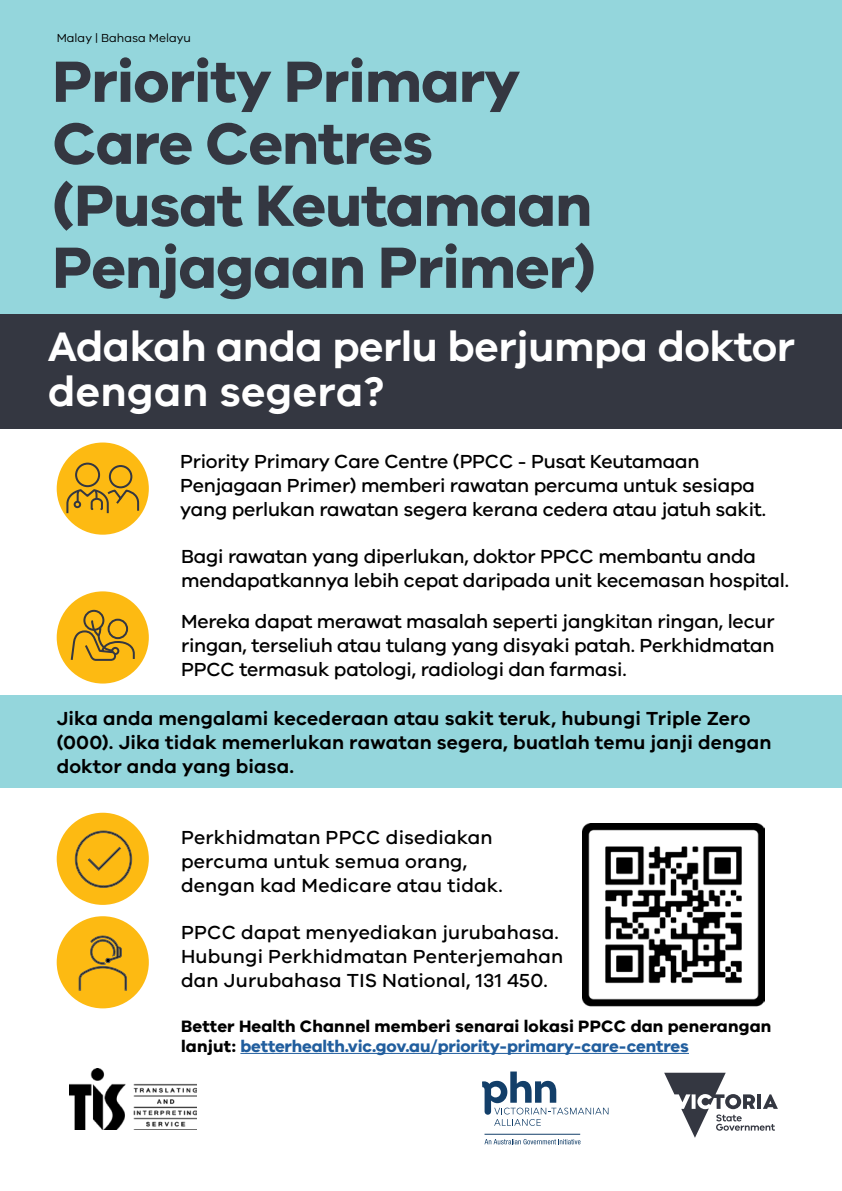
<style>
.page{position:relative;width:842px;height:1191px;background:#fff}
.page>*{position:absolute;margin:0;border:0;box-sizing:border-box;transform-origin:0 0}
.t1{font:700 60px/62px "VIC";letter-spacing:-.015em;color:#343741}
.t2{font:600 42.5px/45px "VIC";letter-spacing:-.01em;color:#fff}
.t3{font:500 19.5px/24px "VIC";letter-spacing:-.01em;color:#000}
.t4{font:500 19.5px/24px "VIC";letter-spacing:.01em;color:#000}
.t5{font:600 19.5px/24px "VIC";letter-spacing:.01em;color:#000}
.t6{font:700 17px/20px "VIC";letter-spacing:.01em;color:#000}
.t7{font:12px "VIC";color:#000}
.s1{color:#215e9e}
</style>
<div class="page">
<div style="left:0;top:0;width:842px;height:314px;background:#94d6dc"></div>
<div style="left:0;top:314px;width:842px;height:114px;background:#343741"></div>
<div style="left:0;top:695px;width:842px;height:92px;background:#94d6dc"></div>
<svg style="left:664px;top:1072px;width:114px;height:65px"></svg>
<div style="left:57px;top:442px;width:92px;height:92px;background:#fdba12;border-radius:50%"></div>
<div style="left:57px;top:591px;width:92px;height:92px;background:#fdba12;border-radius:50%"></div>
<svg style="left:70px;top:609px;width:65px;height:52px"></svg>
<div style="left:75px;top:462px;width:25px;height:25px;border:2px solid #343741;border-radius:50%"></div>
<svg style="left:66px;top:464px;width:74px;height:50px"></svg>
<hr style="left:484px;top:1134px;width:96px;height:1px;background:#133f69">
<svg style="left:482px;top:1071px;width:126px;height:54px"></svg>
<svg style="left:484px;top:1139px;width:96px;height:5px"></svg>
<img style="left:70px;top:1068px;width:126px;height:62px">
<div style="left:57px;top:812px;width:92px;height:93px;background:#fdba12;border-radius:50%"></div>
<div style="left:57px;top:916px;width:92px;height:92px;background:#fdba12;border-radius:50%"></div>
<hr style="left:240px;top:1053px;width:449px;height:1px;background:#215e9e">
<svg style="left:78px;top:935px;width:49px;height:56px"></svg>
<svg style="left:74px;top:830px;width:59px;height:58px"></svg>
<img style="left:583px;top:823px;width:182px;height:184px">
<p class="t7" style="left:57px;top:31px;width:136px">Malay | Bahasa Melayu</p>
<h1 class="t1" style="left:52px;top:49px;width:545px">Priority Primary<br>Care Centres (Pusat Keutamaan<br>Penjagaan Primer)</h1>
<h2 class="t2" style="left:48px;top:323px;width:748px">Adakah anda perlu berjumpa doktor dengan segera?</h2>
<p class="t3" style="left:180px;top:449px;width:587px">Priority Primary Care Centre (PPCC - Pusat Keutamaan<br>Penjagaan Primer) memberi rawatan percuma untuk sesiapa yang perlukan rawatan segera kerana cedera atau jatuh sakit.</p>
<p class="t3" style="left:181px;top:544px;width:609px">Bagi rawatan yang diperlukan, doktor PPCC membantu anda mendapatkannya lebih cepat daripada unit kecemasan hospital.</p>
<p class="t3" style="left:181px;top:609px;width:595px;text-align:justify">Mereka dapat merawat masalah seperti jangkitan ringan, lecur ringan, terseliuh atau tulang yang disyaki patah. Perkhidmatan PPCC termasuk patologi, radiologi dan farmasi.</p>
<p class="t5" style="left:57px;top:705px;width:716px">Jika anda mengalami kecederaan atau sakit teruk, hubungi Triple Zero (000). Jika tidak memerlukan rawatan segera, buatlah temu janji dengan doktor anda yang biasa.</p>
<p class="t4" style="left:181px;top:825px;width:323px">Perkhidmatan PPCC disediakan percuma untuk semua orang, dengan kad Medicare atau tidak.</p>
<p class="t4" style="left:181px;top:920px;width:384px">PPCC dapat menyediakan jurubahasa.<br>Hubungi Perkhidmatan Penterjemahan dan Jurubahasa TIS National, 131 450.</p>
<p class="t6" style="left:181px;top:1015px;width:592px">Better Health Channel memberi senarai lokasi PPCC dan penerangan lanjut: <span class="s1">betterhealth.vic.gov.au/priority-primary-care-centres</span></p>
</div>
